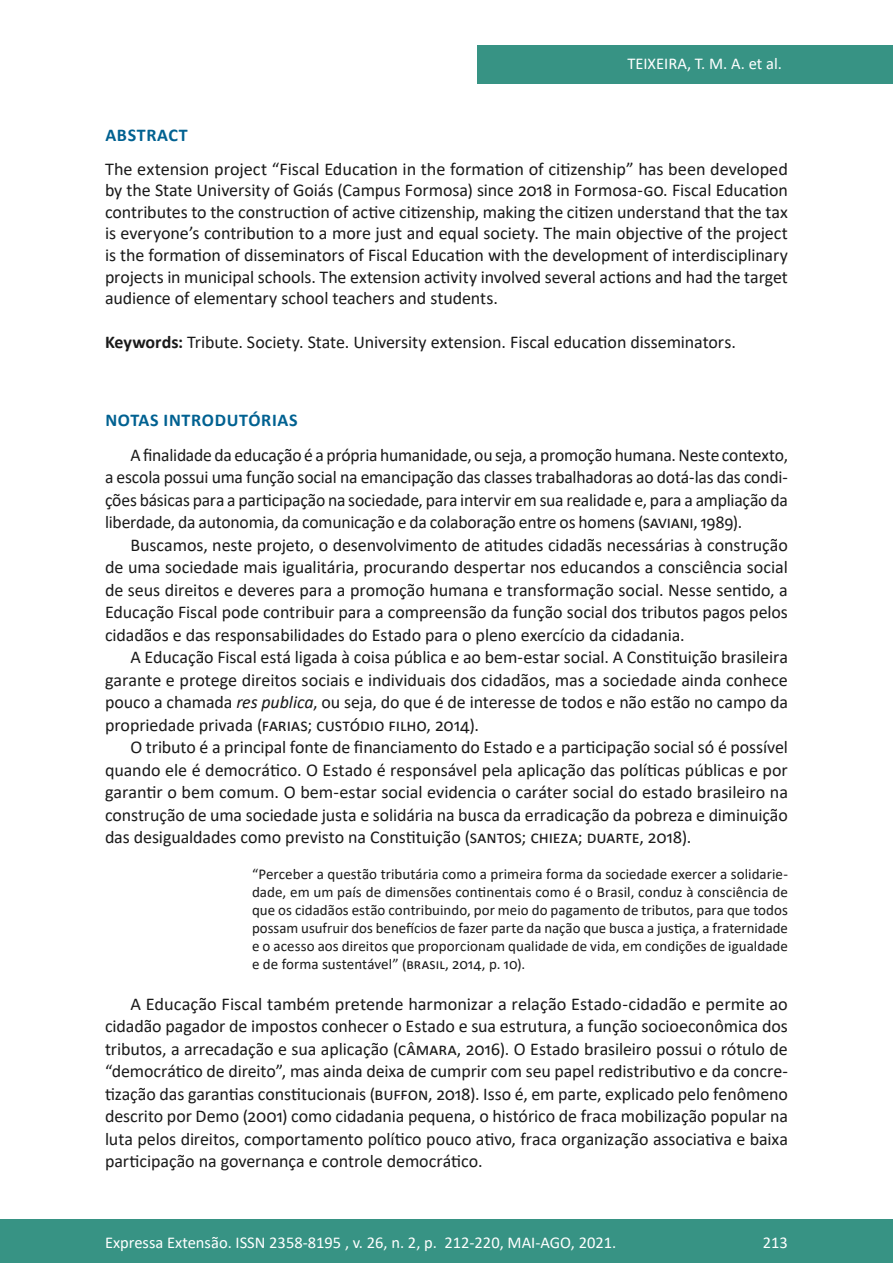
<style>
.page{position:relative;width:893px;height:1263px;background:#fff}
.page>*{position:absolute;margin:0;border:0;box-sizing:border-box;transform-origin:0 0}
.Principal_-_Texto{font:18px/22.5px "Calibri";letter-spacing:-.005em;color:#1a1a1a;text-align:justify}
.Principal_-_Resumo{font:18px/21.6px "Calibri";letter-spacing:-.005em;color:#1a1a1a;text-align:justify}
.Principal_-_Intertít{font:700 18px "Calibri";letter-spacing:.04em;color:#006191}
.t1{font:16.5px "Calibri";color:#fff}
.Principal_-_Citação{font:15px/18px "Calibri";color:#1a1a1a;text-align:justify}
.s1{font-weight:700}
.s2{font-style:italic}
</style>
<div class="page">
<div style="left:477px;top:45px;width:416px;height:39px;background:#379384"></div>
<div style="left:0;top:1219px;width:893px;height:44px;background:#379384"></div>
<p class="t1" style="left:627px;top:52px;width:156px">TEIXEIRA, T. M. A. et al.</p>
<p class="Principal_-_Intertít" style="left:105px;top:122px;width:84px">ABSTRACT</p>
<p class="Principal_-_Resumo" style="left:105px;top:157px;width:684px">The extension project “Fiscal Education in the formation of citizenship” has been developed by the State University of Goiás (Campus Formosa) since 2018 in Formosa-GO. Fiscal Education contributes to the construction of active citizenship, making the citizen understand that the tax is everyone’s contribution to a more just and equal society. The main objective of the project is the formation of disseminators of Fiscal Education with the development of interdisciplinary projects in municipal schools. The extension activity involved several actions and had the target audience of elementary school teachers and students.</p>
<p class="Principal_-_Resumo" style="left:105px;top:331px;width:632px"><span class="s1">Keywords:</span> Tribute. Society. State. University extension. Fiscal education disseminators.</p>
<p class="Principal_-_Intertít" style="left:105px;top:408px;width:194px">NOTAS INTRODUTÓRIAS</p>
<p class="Principal_-_Texto" style="left:105px;top:443px;width:685px;text-indent:26px">A finalidade da educação é a própria humanidade, ou seja, a promoção humana. Neste contexto, a escola possui uma função social na emancipação das classes trabalhadoras ao dotá-las das condi&shy;ções básicas para a participação na sociedade, para intervir em sua realidade e, para a ampliação da liberdade, da autonomia, da comunicação e da colaboração entre os homens (SAVIANI, 1989).</p>
<p class="Principal_-_Texto" style="left:105px;top:533px;width:684px;text-indent:26px">Buscamos, neste projeto, o desenvolvimento de atitudes cidadãs necessárias à construção de uma sociedade mais igualitária, procurando despertar nos educandos a consciência social de seus direitos e deveres para a promoção humana e transformação social. Nesse sentido, a Educação Fiscal pode contribuir para a compreensão da função social dos tributos pagos pelos cidadãos e das responsabilidades do Estado para o pleno exercício da cidadania.</p>
<p class="Principal_-_Texto" style="left:105px;top:646px;width:684px;text-indent:26px">A Educação Fiscal está ligada à coisa pública e ao bem-estar social. A Constituição brasileira garante e protege direitos sociais e individuais dos cidadãos, mas a sociedade ainda conhece pouco a chamada <span class="s2">res publica</span>, ou seja, do que é de interesse de todos e não estão no campo da propriedade privada (FARIAS; CUSTÓDIO FILHO, 2014).</p>
<p class="Principal_-_Texto" style="left:105px;top:736px;width:684px;text-indent:26px">O tributo é a principal fonte de financiamento do Estado e a participação social só é possível quando ele é democrático. O Estado é responsável pela aplicação das políticas públicas e por garantir o bem comum. O bem-estar social evidencia o caráter social do estado brasileiro na construção de uma sociedade justa e solidária na busca da erradicação da pobreza e diminuição das desigualdades como previsto na Constituição (SANTOS; CHIEZA; DUARTE, 2018).</p>
<p class="Principal_-_Citação" style="left:252px;top:865px;width:537px">“Perceber a questão tributária como a primeira forma da sociedade exercer a solidarie&shy;dade, em um país de dimensões continentais como é o Brasil, conduz à consciência de que os cidadãos estão contribuindo, por meio do pagamento de tributos, para que todos possam usufruir dos benefícios de fazer parte da nação que busca a justiça, a fraternidade e o acesso aos direitos que proporcionam qualidade de vida, em condições de igualdade e de forma sustentável” (BRASIL, 2014, p. 10).</p>
<p class="Principal_-_Texto" style="left:105px;top:992px;width:684px;text-indent:26px">A Educação Fiscal também pretende harmonizar a relação Estado-cidadão e permite ao cidadão pagador de impostos conhecer o Estado e sua estrutura, a função socioeconômica dos tributos, a arrecadação e sua aplicação (CÂMARA, 2016). O Estado brasileiro possui o rótulo de “democrático de direito”, mas ainda deixa de cumprir com seu papel redistributivo e da concre&shy;tização das garantias constitucionais (BUFFON, 2018). Isso é, em parte, explicado pelo fenômeno descrito por Demo (2001) como cidadania pequena, o histórico de fraca mobilização popular na luta pelos direitos, comportamento político pouco ativo, fraca organização associativa e baixa participação na governança e controle democrático.</p>
<p class="t1" style="left:105px;top:1230px;width:513px">Expressa Extensão. ISSN 2358-8195 , v. 26, n. 2, p. 212-220, MAI-AGO, 2021.</p>
<p class="t1" style="left:763px;top:1230px;width:27px">213</p>
</div>
